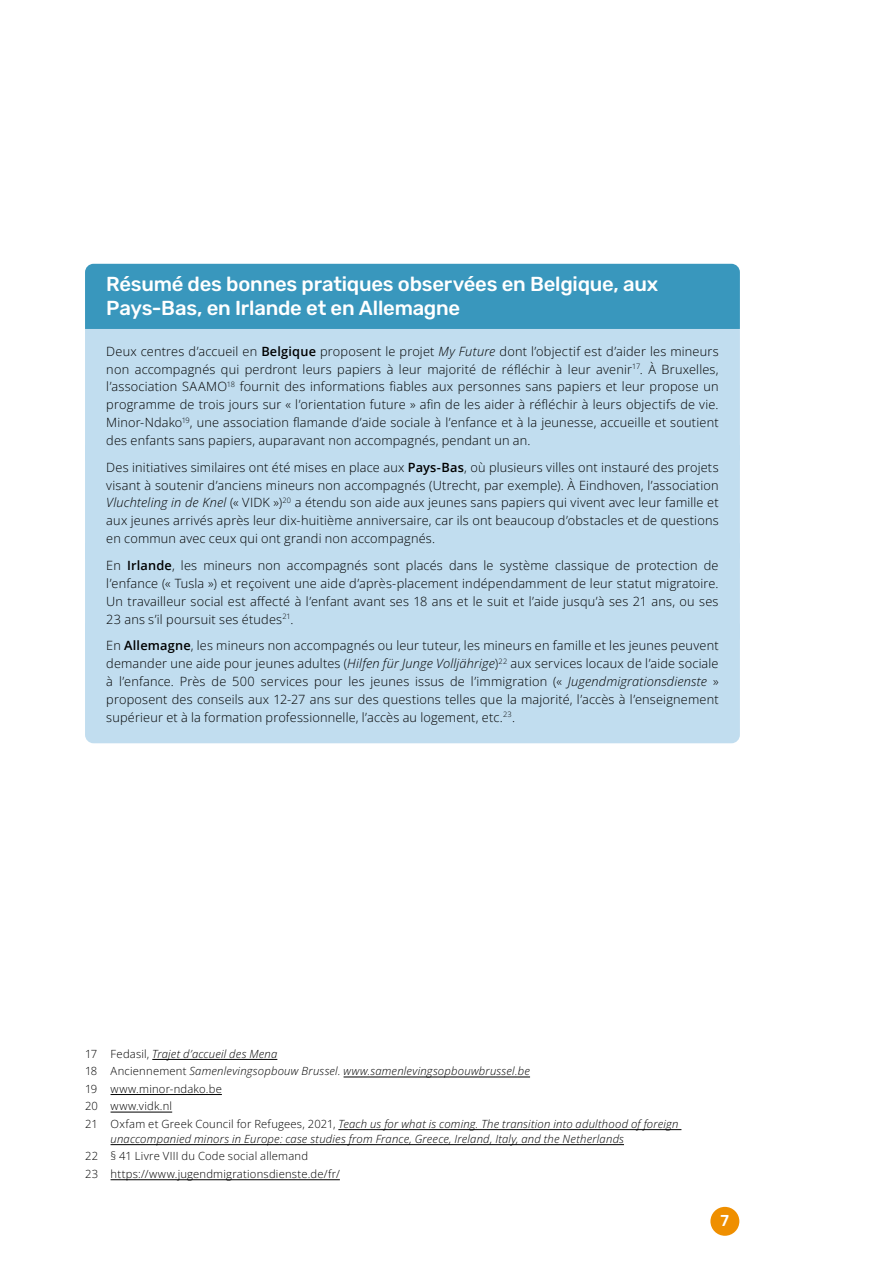
<style>
.page{position:relative;width:893px;height:1263px;background:#fff}
.page>*{position:absolute;margin:0;border:0;box-sizing:border-box;transform-origin:0 0}
.t1{font:500 20.25px/24.3px "Rubik";letter-spacing:-.01em;color:#fff}
.t2{font:500 15.75px "Rubik";color:#fff}
.t3{font:12.75px/17.9px "Open Sans";letter-spacing:.015em;color:#000;text-align:justify}
.t4{font:italic 11.25px/17.5px "Open Sans";letter-spacing:.02em;color:#000}
.t5{font:11.25px/17.5px "Open Sans";letter-spacing:.02em;color:#000}
.s1{font-weight:600}
.s2{font-style:italic}
.s3{font-style:normal}
</style>
<div class="page">
<div style="left:710px;top:1207px;width:29px;height:29px;background:#ef8f00;border-radius:50%"></div>
<div style="left:85px;top:264px;width:655px;height:65px;background:#3997bd"></div>
<div style="left:85px;top:329px;width:655px;height:116px;background:#c1ddef"></div>
<div style="left:85px;top:445px;width:655px;height:98px;background:#c1ddef"></div>
<div style="left:85px;top:543px;width:655px;height:80px;background:#c1ddef"></div>
<div style="left:85px;top:623px;width:655px;height:120px;background:#c1ddef"></div>
<hr style="left:152px;top:1059px;width:125px;height:1px;background:#000">
<hr style="left:344px;top:1077px;width:186px;height:1px;background:#000">
<hr style="left:111px;top:1094px;width:111px;height:1px;background:#000">
<hr style="left:111px;top:1112px;width:61px;height:1px;background:#000">
<hr style="left:338px;top:1129px;width:343px;height:1px;background:#000">
<hr style="left:111px;top:1144px;width:513px;height:1px;background:#000">
<hr style="left:111px;top:1179px;width:229px;height:1px;background:#000">
<h1 class="t1" style="left:106px;top:272px;width:553px">Résumé des bonnes pratiques observées en Belgique, aux<br>Pays-Bas, en Irlande et en Allemagne</h1>
<p class="t3" style="left:106px;top:342px;width:614px">Deux centres d’accueil en <span class="s1">Belgique</span> proposent le projet <span class="s2">My Future</span> dont l’objectif est d’aider les mineurs non accompagnés qui perdront leurs papiers à leur majorité de réfléchir à leur avenir<sup>17</sup>. À Bruxelles, l’association SAAMO<sup>18</sup> fournit des informations fiables aux personnes sans papiers et leur propose un programme de trois jours sur « l’orientation future » afin de les aider à réfléchir à leurs objectifs de vie.<br>Minor-Ndako<sup>19</sup>, une association flamande d’aide sociale à l’enfance et à la jeunesse, accueille et soutient des enfants sans papiers, auparavant non accompagnés, pendant un an.</p>
<p class="t3" style="left:106px;top:458px;width:614px">Des initiatives similaires ont été mises en place aux <span class="s1">Pays-Bas</span>, où plusieurs villes ont instauré des projets visant à soutenir d’anciens mineurs non accompagnés (Utrecht, par exemple). À Eindhoven, l’association <span class="s2">Vluchteling in de Knel</span> (« VIDK »)<sup>20</sup> a étendu son aide aux jeunes sans papiers qui vivent avec leur famille et aux jeunes arrivés après leur dix-huitième anniversaire, car ils ont beaucoup d’obstacles et de questions en commun avec ceux qui ont grandi non accompagnés.</p>
<p class="t3" style="left:106px;top:556px;width:614px">En <span class="s1">Irlande</span>, les mineurs non accompagnés sont placés dans le système classique de protection de l’enfance (« Tusla ») et reçoivent une aide d’après-placement indépendamment de leur statut migratoire.<br>Un travailleur social est affecté à l’enfant avant ses 18 ans et le suit et l’aide jusqu’à ses 21 ans, ou ses 23 ans s’il poursuit ses études<sup>21</sup>.</p>
<p class="t3" style="left:106px;top:636px;width:614px">En <span class="s1">Allemagne</span>, les mineurs non accompagnés ou leur tuteur, les mineurs en famille et les jeunes peuvent demander une aide pour jeunes adultes (<span class="s2">Hilfen für Junge Volljährige</span>)<sup>22</sup> aux services locaux de l’aide sociale à l’enfance. Près de 500 services pour les jeunes issus de l’immigration (« <span class="s2">Jugendmigrationsdienste</span> » proposent des conseils aux 12-27 ans sur des questions telles que la majorité, l’accès à l’enseignement supérieur et à la formation professionnelle, l’accès au logement, etc.<sup>23</sup>.</p>
<p class="t4" style="left:85px;top:1044px;width:595px"><span class="s3">17 Fedasil,</span> Trajet d’accueil des Mena<br><span class="s3">18 Anciennement</span> Samenlevingsopbouw Brussel. www.samenlevingsopbouwbrussel.be<br><span class="s3">19 www.minor-ndako.be<br>20 www.vidk.nl<br>21 Oxfam et Greek Council for Refugees, 2021,</span> Teach us for what is coming. The transition into adulthood of foreign</p>
<p class="t4" style="left:111px;top:1129px;width:515px">unaccompanied minors in Europe: case studies from France, Greece, Ireland, Italy, and the Netherlands</p>
<p class="t5" style="left:85px;top:1147px;width:256px">22 § 41 Livre VIII du Code social allemand<br>23 https://www.jugendmigrationsdienste.de/fr/</p>
<p class="t2" style="left:721px;top:1212px;width:10px">7</p>
</div>
